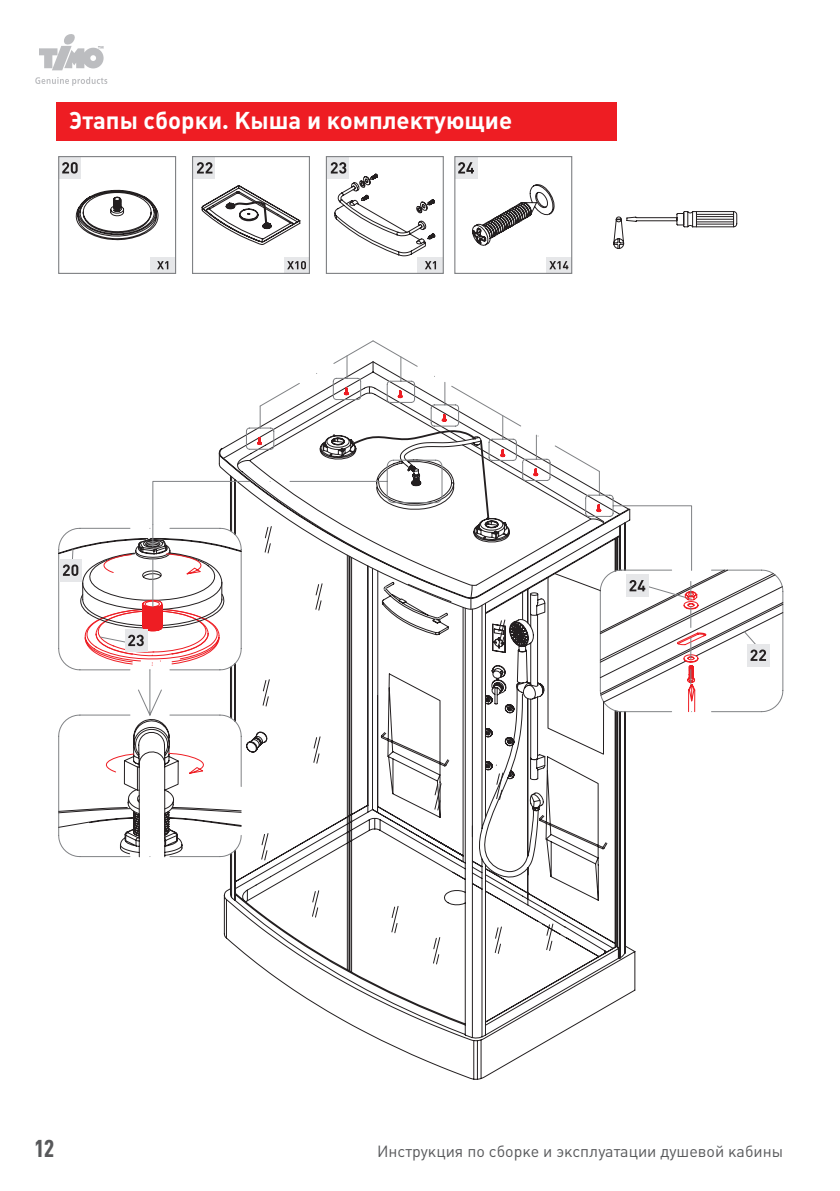
<style>
.page{position:relative;width:840px;height:1191px;background:#fff}
.page>*{position:absolute;margin:0;border:0;box-sizing:border-box;transform-origin:0 0}
.t1{font:700 24px "Plumb";color:#fff}
.t2{font:700 24px "Plumb Condensed";color:#57585a}
.t3{font:16px "Plumb";color:#57585a}
</style>
<div class="page">
<svg style="left:39px;top:34px;width:64px;height:36px"></svg>
<svg style="left:35px;top:77px;width:72px;height:8px"></svg>
<div style="left:57px;top:102px;width:559px;height:39px;background:#ee1d23"></div>
<svg style="left:223px;top:857px;width:412px;height:223px"></svg>
<svg style="left:261px;top:857px;width:292px;height:107px"></svg>
<svg style="left:66px;top:528px;width:627px;height:329px"></svg>
<svg style="left:58px;top:715px;width:184px;height:142px"></svg>
<svg style="left:125px;top:569px;width:657px;height:245px"></svg>
<svg style="left:138px;top:355px;width:553px;height:362px"></svg>
<svg style="left:613px;top:211px;width:123px;height:38px"></svg>
<svg style="left:380px;top:572px;width:227px;height:329px"></svg>
<svg style="left:509px;top:592px;width:37px;height:188px"></svg>
<div style="left:625px;top:574px;width:23px;height:23px;background:#e6e7e9"></div>
<svg style="left:58px;top:524px;width:184px;height:141px"></svg>
<div style="left:746px;top:644px;width:23px;height:22px;background:#e6e7e9"></div>
<svg style="left:629px;top:580px;width:136px;height:132px"></svg>
<div style="left:454px;top:157px;width:23px;height:22px;background:#e6e7e9"></div>
<div style="left:545px;top:257px;width:26px;height:16px;background:#e6e7e9"></div>
<svg style="left:549px;top:261px;width:19px;height:8px"></svg>
<div style="left:454px;top:156px;width:118px;height:118px;border:1px solid #808285"></div>
<svg style="left:201px;top:185px;width:100px;height:60px"></svg>
<div style="left:192px;top:157px;width:23px;height:22px;background:#e6e7e9"></div>
<svg style="left:197px;top:162px;width:15px;height:11px"></svg>
<div style="left:283px;top:257px;width:26px;height:16px;background:#e6e7e9"></div>
<svg style="left:301px;top:261px;width:5px;height:8px"></svg>
<svg style="left:287px;top:261px;width:17px;height:8px"></svg>
<div style="left:192px;top:156px;width:118px;height:118px;border:1px solid #808285"></div>
<div style="left:326px;top:157px;width:23px;height:22px;background:#e6e7e9"></div>
<div style="left:417px;top:257px;width:26px;height:16px;background:#e6e7e9"></div>
<svg style="left:330px;top:162px;width:106px;height:107px"></svg>
<div style="left:325px;top:156px;width:118px;height:118px;border:1px solid #808285"></div>
<svg style="left:75px;top:189px;width:84px;height:52px"></svg>
<div style="left:59px;top:157px;width:22px;height:22px;background:#e6e7e9"></div>
<svg style="left:62px;top:162px;width:16px;height:12px"></svg>
<div style="left:150px;top:257px;width:25px;height:16px;background:#e6e7e9"></div>
<svg style="left:157px;top:261px;width:11px;height:8px"></svg>
<div style="left:58px;top:156px;width:118px;height:118px;border:1px solid #808285"></div>
<svg style="left:458px;top:162px;width:97px;height:84px"></svg>
<p class="t1" style="left:69px;top:107px;width:444px">Этапы сборки. Кыша и комплектующие</p>
<h1 class="t2" style="left:34px;top:1135px;width:21px">12</h1>
<p class="t3" style="left:377px;top:1142px;width:407px">Инструкция по сборке и эксплуатации душевой кабины</p>
</div>
